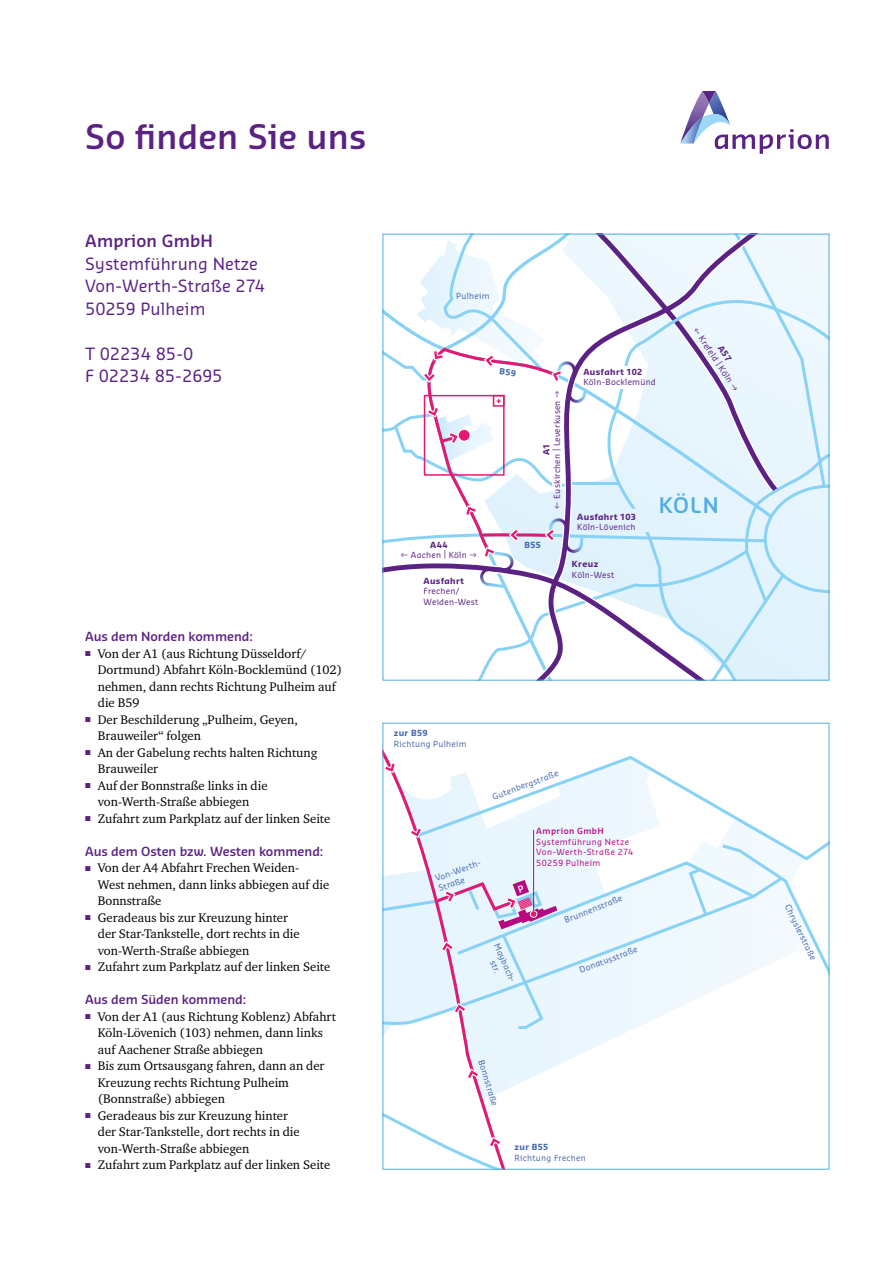
<style>
.page{position:relative;width:893px;height:1263px;background:#fff}
.page>*{position:absolute;margin:0;border:0;box-sizing:border-box;transform-origin:0 0}
.t1{font:600 33px "Sansa Pro";letter-spacing:.01em;color:#5b2283}
.t2{font:600 21px "Sansa Pro";color:#51aee2}
.t3{font:16.5px/22.5px "Sansa Pro";letter-spacing:.005em;color:#5b2283}
.t4{font:600 16.5px "Sansa Pro";letter-spacing:.01em;color:#5b2283}
.t5{font:12.75px "Charter ITC Std";color:#000}
.t6{font:600 12.3px "Sansa Pro";color:#5b2283}
.t7{font:8.25px/10.5px "Sansa Pro";letter-spacing:.03em;color:#476aae;text-align:center}
.t8{font:8.25px/10.5px "Sansa Pro";letter-spacing:.03em;color:#5b2283}
.t9{font:8.25px/10.5px "Sansa Pro";letter-spacing:.05em;color:#b7087f}
.t10{font:700 8.25px "Sansa Pro";letter-spacing:.05em;color:#5b2283}
.t11{font:700 8.25px "Sansa Pro";letter-spacing:.045em;color:#476aae}
.t12{font:600 8.25px "Sansa Pro";letter-spacing:.05em;color:#b7087f}
.s1{font-family:"Sansa Pro";font-weight:700;font-size:9px;color:#5b2283}
</style>
<div class="page">
<svg style="left:385px;top:1116px;width:120px;height:51px"></svg>
<svg style="left:489px;top:1136px;width:13px;height:12px"></svg>
<svg style="left:680px;top:91px;width:149px;height:63px"></svg>
<svg style="left:383px;top:754px;width:446px;height:362px"></svg>
<svg style="left:383px;top:234px;width:446px;height:446px"></svg>
<h1 class="t1" style="left:85px;top:113px;width:283px">So finden Sie uns</h1>
<p class="t4" style="left:85px;top:230px;width:129px">Amprion GmbH</p>
<p class="t3" style="left:85px;top:252px;width:182px">Systemführung Netze<br>Von-Werth-Straße 274<br>50259 Pulheim</p>
<p class="t3" style="left:85px;top:342px;width:139px">T 02234 85-0<br>F 02234 85-2695</p>
<p class="t6" style="left:85px;top:628px;width:169px">Aus dem Norden kommend:</p>
<p class="t5" style="left:85px;top:645px;width:223px"><span class="s1">◼</span> Von der A1 (aus Richtung Düsseldorf/</p>
<p class="t5" style="left:98px;top:662px;width:246px">Dortmund) Abfahrt Köln-Bocklemünd (102)</p>
<p class="t5" style="left:98px;top:678px;width:240px">nehmen, dann rechts Richtung Pulheim auf</p>
<p class="t5" style="left:98px;top:695px;width:43px">die B59</p>
<p class="t5" style="left:85px;top:711px;width:214px"><span class="s1">◼</span> Der Beschilderung „Pulheim, Geyen,</p>
<p class="t5" style="left:98px;top:728px;width:105px">Brauweiler“ folgen</p>
<p class="t5" style="left:85px;top:744px;width:234px"><span class="s1">◼</span> An der Gabelung rechts halten Richtung</p>
<p class="t5" style="left:98px;top:761px;width:62px">Brauweiler</p>
<p class="t5" style="left:85px;top:777px;width:184px"><span class="s1">◼</span> Auf der Bonnstraße links in die</p>
<p class="t5" style="left:98px;top:794px;width:153px">von-Werth-Straße abbiegen</p>
<p class="t5" style="left:85px;top:810px;width:247px"><span class="s1">◼</span> Zufahrt zum Parkplatz auf der linken Seite</p>
<p class="t6" style="left:85px;top:843px;width:240px">Aus dem Osten bzw. Westen kommend:</p>
<p class="t5" style="left:85px;top:860px;width:216px"><span class="s1">◼</span> Von der A4 Abfahrt Frechen Weiden-</p>
<p class="t5" style="left:98px;top:876px;width:233px">West nehmen, dann links abbiegen auf die</p>
<p class="t5" style="left:98px;top:893px;width:65px">Bonnstraße</p>
<p class="t5" style="left:85px;top:909px;width:204px"><span class="s1">◼</span> Geradeaus bis zur Kreuzung hinter</p>
<p class="t5" style="left:98px;top:926px;width:203px">der Star-Tankstelle, dort rechts in die</p>
<p class="t5" style="left:98px;top:942px;width:153px">von-Werth-Straße abbiegen</p>
<p class="t5" style="left:85px;top:959px;width:247px"><span class="s1">◼</span> Zufahrt zum Parkplatz auf der linken Seite</p>
<p class="t6" style="left:85px;top:991px;width:163px">Aus dem Süden kommend:</p>
<p class="t5" style="left:85px;top:1008px;width:252px"><span class="s1">◼</span> Von der A1 (aus Richtung Koblenz) Abfahrt</p>
<p class="t5" style="left:98px;top:1025px;width:227px">Köln-Lövenich (103) nehmen, dann links</p>
<p class="t5" style="left:98px;top:1041px;width:167px">auf Aachener Straße abbiegen</p>
<p class="t5" style="left:85px;top:1058px;width:241px"><span class="s1">◼</span> Bis zum Ortsausgang fahren, dann an der</p>
<p class="t5" style="left:98px;top:1074px;width:193px">Kreuzung rechts Richtung Pulheim</p>
<p class="t5" style="left:98px;top:1091px;width:129px">(Bonnstraße) abbiegen</p>
<p class="t5" style="left:85px;top:1107px;width:204px"><span class="s1">◼</span> Geradeaus bis zur Kreuzung hinter</p>
<p class="t5" style="left:98px;top:1124px;width:203px">der Star-Tankstelle, dort rechts in die</p>
<p class="t5" style="left:98px;top:1140px;width:153px">von-Werth-Straße abbiegen</p>
<p class="t5" style="left:85px;top:1157px;width:247px"><span class="s1">◼</span> Zufahrt zum Parkplatz auf der linken Seite</p>
<p class="t7" style="left:456px;top:290px;width:35px">Pulheim</p>
<p class="t10" style="left:430px;top:539px;width:19px">A44</p>
<p class="t8" style="left:401px;top:550px;width:77px">← Aachen | Köln →</p>
<p class="t10" style="left:423px;top:575px;width:42px">Ausfahrt</p>
<p class="t8" style="left:423px;top:586px;width:56px">Frechen/<br>Weiden-West</p>
<p class="t8" style="left:552px;top:508px;width:120px;rotate:-90deg">← Euskirchen | Leverkusen →</p>
<p class="t10" style="left:541px;top:455px;width:13px;rotate:-90deg">A1</p>
<p class="t11" style="left:524px;top:539px;width:18px">B55</p>
<p class="t10" style="left:583px;top:366px;width:60px">Ausfahrt 102</p>
<p class="t8" style="left:583px;top:377px;width:74px">Köln-Bocklemünd</p>
<p class="t8" style="left:700px;top:325px;width:76px;rotate:56deg">← Krefeld | Köln →</p>
<p class="t10" style="left:577px;top:511px;width:60px">Ausfahrt 103</p>
<p class="t8" style="left:577px;top:522px;width:60px">Köln-Lövenich</p>
<p class="t10" style="left:572px;top:559px;width:28px">Kreuz</p>
<p class="t8" style="left:572px;top:569px;width:44px">Köln-West</p>
<h2 class="t2" style="left:659px;top:491px;width:61px">KÖLN</h2>
<p class="t11" style="left:394px;top:728px;width:35px">zur B59</p>
<p class="t7" style="left:394px;top:738px;width:75px">Richtung Pulheim</p>
<p class="t7" style="left:491px;top:792px;width:71px;rotate:-20deg">Gutenbergstraße</p>
<p class="t7" style="left:433px;top:874px;width:50px;text-align:left;rotate:-20deg">Von-Werth-<br>Straße</p>
<p class="t12" style="left:536px;top:825px;width:69px">Amprion GmbH</p>
<p class="t9" style="left:536px;top:836px;width:99px">Systemführung Netze<br>Von-Werth-Straße 274<br>50259 Pulheim</p>
<p class="t7" style="left:563px;top:915px;width:63px;rotate:-22deg">Brunnenstraße</p>
<p class="t7" style="left:501px;top:942px;width:43px;rotate:66deg">Maybach&shy;str.</p>
<p class="t7" style="left:578px;top:965px;width:63px;rotate:-20deg">Donatusstraße</p>
<p class="t7" style="left:486px;top:1058px;width:49px;rotate:73deg">Bonnstraße</p>
<p class="t11" style="left:514px;top:1142px;width:35px">zur B55</p>
<p class="t7" style="left:514px;top:1152px;width:73px">Richtung Frechen</p>
<p class="t7" style="left:792px;top:902px;width:63px;rotate:64deg">Chryslerstraße</p>
</div>
